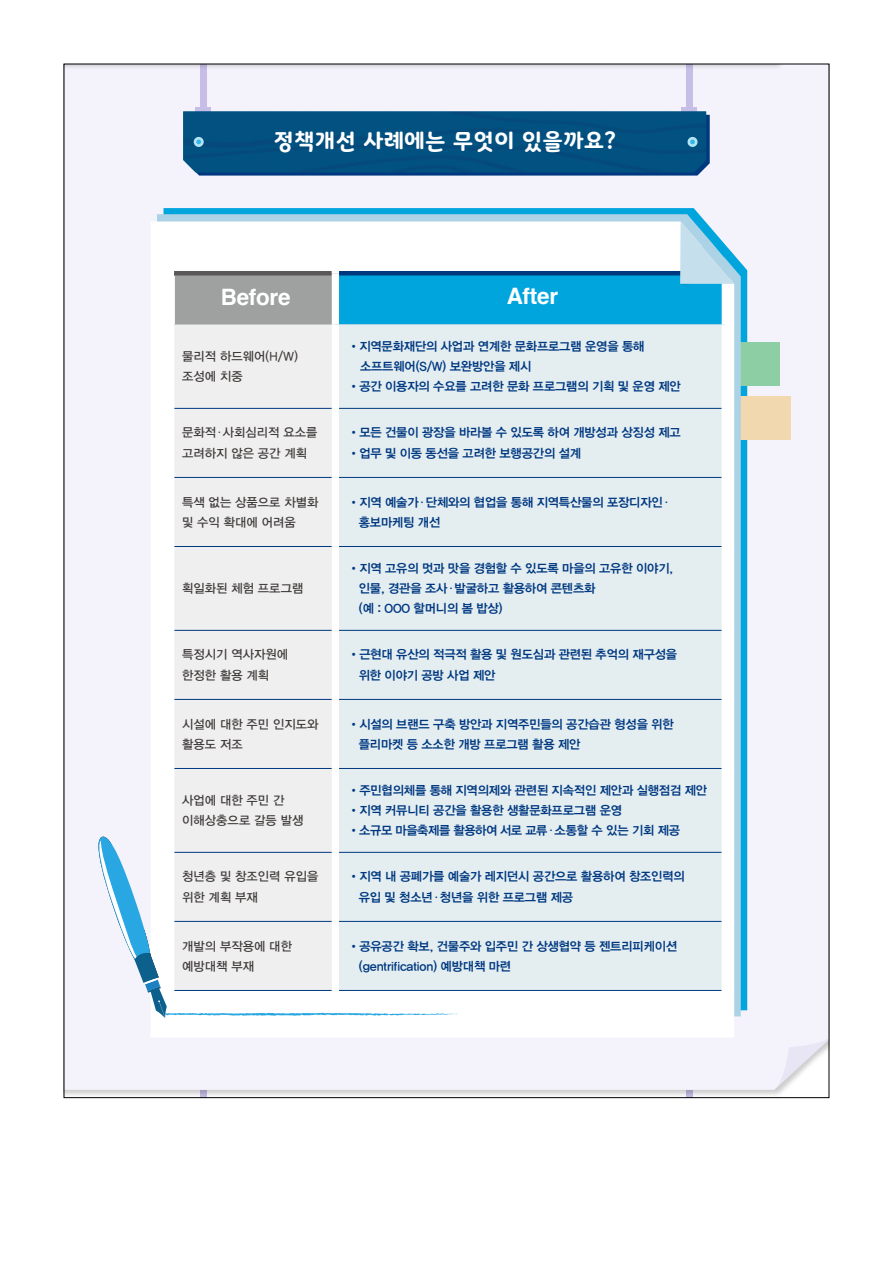
<style>
.page{position:relative;width:893px;height:1263px;background:#fff}
.page>*{position:absolute;margin:0;border:0;box-sizing:border-box;transform-origin:0 0}
.t1{font:700 22.65px "Helvetica";letter-spacing:-.01em;color:#fff}
.t2{font:700 21.3px "Binggrae";letter-spacing:.01em;color:#fff}
.t3{font:12.3px/20.2px "YDVYGO Std 14";letter-spacing:-.01em;color:#003880}
.t4{font:12.3px/20.2px "YDVYGO Std 13";letter-spacing:.01em;color:#3e3a39}
</style>
<div class="page">
<div style="left:66px;top:70px;width:761px;height:1020px;background:#f4f2fa"></div>
<div style="left:200px;top:64px;width:7px;height:65px;background:#c6bee7"></div>
<div style="left:686px;top:64px;width:7px;height:65px;background:#c6bee7"></div>
<div style="left:196px;top:107px;width:15px;height:6px;background:#c6bee7"></div>
<div style="left:682px;top:107px;width:15px;height:6px;background:#c6bee7"></div>
<svg style="left:183px;top:111px;width:527px;height:65px;background:#255792"></svg>
<div style="left:183px;top:111px;width:523px;height:61px;background:#025281"></div>
<div style="left:195px;top:138px;width:7px;height:8px;background:#33b7e4;border-radius:50%"></div>
<div style="left:194px;top:137px;width:10px;height:10px;border:3px solid #b3e4f5;border-radius:50%"></div>
<div style="left:689px;top:138px;width:7px;height:8px;background:#33b7e4;border-radius:50%"></div>
<div style="left:687px;top:137px;width:10px;height:10px;border:3px solid #b3e4f5;border-radius:50%"></div>
<div style="left:64px;top:64px;width:765px;height:6px;background:#000;opacity:.2"></div>
<svg style="left:774px;top:1034px;width:53px;height:56px"></svg>
<div style="left:683px;top:343px;width:97px;height:43px;background:#8ecea4"></div>
<div style="left:695px;top:396px;width:96px;height:43px;background:#f1d8ae"></div>
<svg style="left:157px;top:214px;width:584px;height:802px;background:#a9d2e6"></svg>
<svg style="left:150px;top:221px;width:584px;height:816px"></svg>
<div style="left:174px;top:273px;width:161px;height:51px;background:#9fa0a0"></div>
<div style="left:335px;top:273px;width:390px;height:51px;background:#00a5dd"></div>
<div style="left:174px;top:324px;width:158px;height:513px;background:#efefef"></div>
<div style="left:339px;top:325px;width:383px;height:512px;background:#e4eef1"></div>
<hr style="left:174px;top:275px;width:1px;height:49px;background:#fff">
<hr style="left:339px;top:271px;width:383px;height:4px;background:#003880">
<hr style="left:339px;top:408px;width:383px;height:1px;background:#003880">
<hr style="left:339px;top:477px;width:383px;height:1px;background:#003880">
<hr style="left:339px;top:546px;width:383px;height:1px;background:#003880">
<hr style="left:339px;top:630px;width:383px;height:1px;background:#003880">
<hr style="left:339px;top:699px;width:383px;height:1px;background:#003880">
<hr style="left:339px;top:768px;width:383px;height:1px;background:#003880">
<hr style="left:174px;top:408px;width:158px;height:1px;background:#003880">
<hr style="left:174px;top:477px;width:158px;height:1px;background:#003880">
<hr style="left:174px;top:546px;width:158px;height:1px;background:#003880">
<hr style="left:174px;top:630px;width:158px;height:1px;background:#003880">
<hr style="left:174px;top:699px;width:158px;height:1px;background:#003880">
<hr style="left:174px;top:768px;width:158px;height:1px;background:#003880">
<hr style="left:174px;top:271px;width:158px;height:4px;background:#595757">
<hr style="left:339px;top:324px;width:383px;height:1px;background:#acd2e5">
<div style="left:332px;top:266px;width:7px;height:7px;background:#fff"></div>
<div style="left:332px;top:273px;width:7px;height:51px;background:#fff"></div>
<div style="left:332px;top:324px;width:7px;height:84px;background:#fff"></div>
<div style="left:332px;top:408px;width:7px;height:69px;background:#fff"></div>
<div style="left:332px;top:477px;width:7px;height:69px;background:#fff"></div>
<div style="left:332px;top:546px;width:7px;height:84px;background:#fff"></div>
<div style="left:332px;top:630px;width:7px;height:69px;background:#fff"></div>
<div style="left:332px;top:699px;width:7px;height:69px;background:#fff"></div>
<div style="left:332px;top:768px;width:7px;height:84px;background:#fff"></div>
<div style="left:722px;top:273px;width:7px;height:51px;background:#fff"></div>
<div style="left:722px;top:324px;width:7px;height:84px;background:#fff"></div>
<div style="left:722px;top:408px;width:7px;height:69px;background:#fff"></div>
<div style="left:722px;top:477px;width:7px;height:69px;background:#fff"></div>
<div style="left:722px;top:546px;width:7px;height:84px;background:#fff"></div>
<div style="left:722px;top:630px;width:7px;height:69px;background:#fff"></div>
<div style="left:722px;top:699px;width:7px;height:69px;background:#fff"></div>
<div style="left:722px;top:768px;width:7px;height:84px;background:#fff"></div>
<div style="left:722px;top:852px;width:7px;height:69px;background:#fff"></div>
<div style="left:722px;top:921px;width:7px;height:69px;background:#fff"></div>
<div style="left:722px;top:990px;width:7px;height:16px;background:#fff"></div>
<svg style="left:680px;top:221px;width:54px;height:89px"></svg>
<svg style="left:96px;top:837px;width:629px;height:181px"></svg>
<h2 class="t2" style="left:274px;top:126px;width:344px">정책개선 사례에는 무엇이 있을까요?</h2>
<h1 class="t1" style="left:221px;top:278px;width:71px">Before</h1>
<h1 class="t1" style="left:507px;top:278px;width:53px">After</h1>
<p class="t4" style="left:182px;top:347px;width:117px">물리적 하드웨어(H/W) 조성에 치중</p>
<p class="t3" style="left:360px;top:337px;width:286px;text-indent:-12px">•지역문화재단의 사업과 연계한 문화프로그램 운영을 통해 소프트웨어(S/W) 보완방안을 제시</p>
<p class="t3" style="left:348px;top:377px;width:334px">•공간 이용자의 수요를 고려한 문화 프로그램의 기획 및 운영 제안</p>
<p class="t4" style="left:182px;top:423px;width:137px">문화적ㆍ사회심리적 요소를 고려하지 않은 공간 계획</p>
<p class="t3" style="left:348px;top:423px;width:334px">•모든 건물이 광장을 바라볼 수 있도록 하여 개방성과 상징성 제고</p>
<p class="t3" style="left:348px;top:443px;width:234px">•업무 및 이동 동선을 고려한 보행공간의 설계</p>
<p class="t4" style="left:182px;top:492px;width:138px">특색 없는 상품으로 차별화 및 수익 확대에 어려움</p>
<p class="t3" style="left:359px;top:492px;width:315px;text-indent:-11px">•지역 예술가ㆍ단체와의 협업을 통해 지역특산물의 포장디자인ㆍ홍보마케팅 개선</p>
<p class="t4" style="left:182px;top:579px;width:123px">획일화된 체험 프로그램</p>
<p class="t3" style="left:359px;top:558px;width:316px;text-indent:-11px">•지역 고유의 멋과 맛을 경험할 수 있도록 마을의 고유한 이야기, 인물, 경관을 조사ㆍ발굴하고 활용하여 콘텐츠화<br>(예 : OOO 할머니의 봄 밥상)</p>
<p class="t4" style="left:182px;top:645px;width:108px">특정시기 역사자원에 한정한 활용 계획</p>
<p class="t3" style="left:359px;top:645px;width:320px;text-indent:-11px">•근현대 유산의 적극적 활용 및 원도심과 관련된 추억의 재구성을 위한 이야기 공방 사업 제안</p>
<p class="t4" style="left:182px;top:714px;width:138px">시설에 대한 주민 인지도와 활용도 저조</p>
<p class="t3" style="left:359px;top:714px;width:316px;text-indent:-11px">•시설의 브랜드 구축 방안과 지역주민들의 공간습관 형성을 위한 플리마켓 등 소소한 개방 프로그램 활용 제안</p>
<p class="t4" style="left:182px;top:791px;width:123px">사업에 대한 주민 간 이해상충으로 갈등 발생</p>
<p class="t3" style="left:348px;top:780px;width:360px">•주민협의체를 통해 지역의제와 관련된 지속적인 제안과 실행점검 제안</p>
<p class="t3" style="left:348px;top:801px;width:275px">•지역 커뮤니티 공간을 활용한 생활문화프로그램 운영</p>
<p class="t3" style="left:348px;top:821px;width:333px">•소규모 마을축제를 활용하여 서로 교류ㆍ소통할 수 있는 기회 제공</p>
<p class="t4" style="left:182px;top:867px;width:138px">청년층 및 창조인력 유입을 위한 계획 부재</p>
<p class="t3" style="left:359px;top:867px;width:328px;text-indent:-11px">•지역 내 공폐가를 예술가 레지던시 공간으로 활용하여 창조인력의 유입 및 청소년ㆍ청년을 위한 프로그램 제공</p>
<p class="t4" style="left:182px;top:936px;width:111px">개발의 부작용에 대한 예방대책 부재</p>
<p class="t3" style="left:359px;top:936px;width:320px;text-indent:-11px">•공유공간 확보, 건물주와 입주민 간 상생협약 등 젠트리피케이션 (gentrification) 예방대책 마련</p>
</div>
